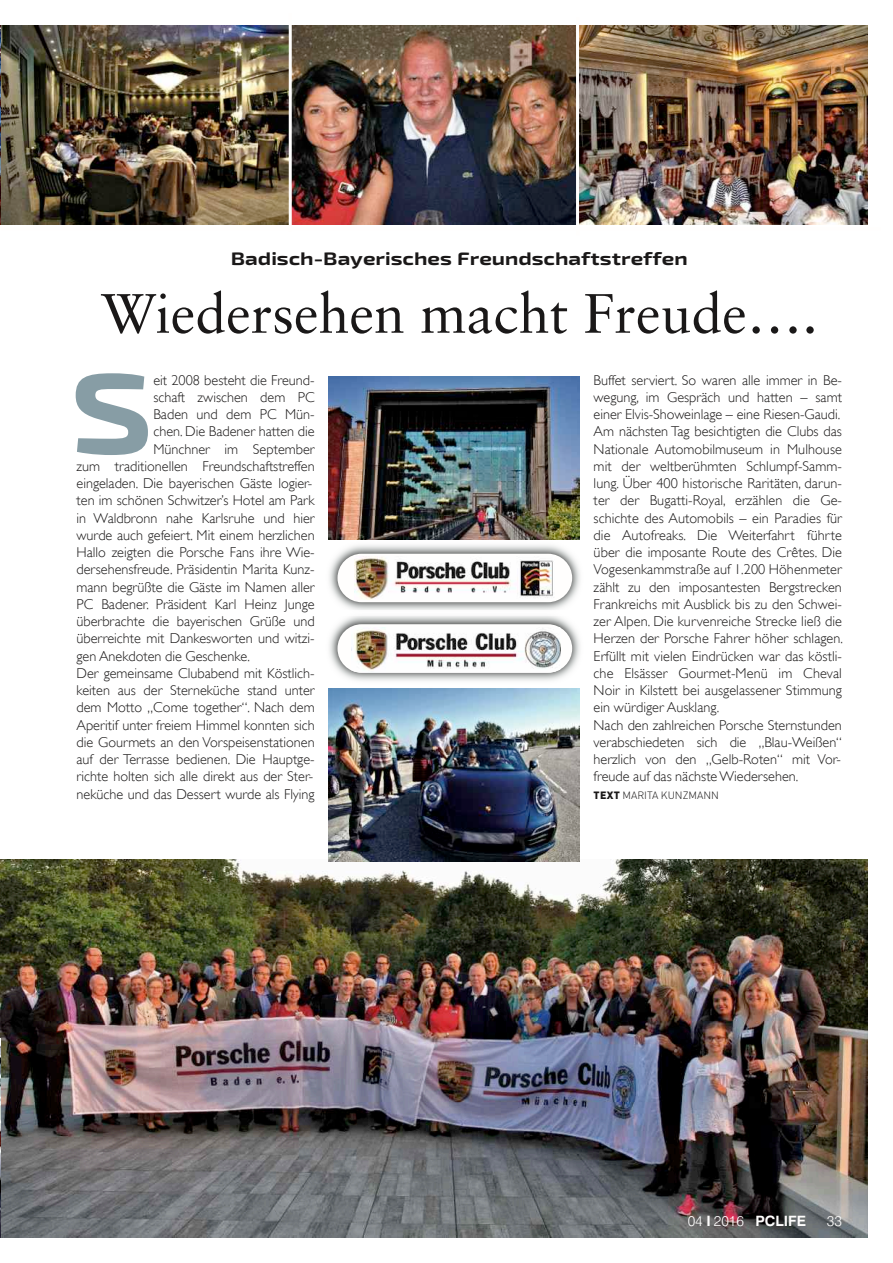
<style>
.page{position:relative;width:893px;height:1263px;background:#fff}
.page>*{position:absolute;margin:0;border:0;box-sizing:border-box;transform-origin:0 0}
.t1{font:700 expanded 114.15px "Exo 2";color:#879da5}
.t2{font:55.5px "Sabon";color:#1a1818}
.t3{font:700 expanded 18px "Exo 2";color:#1a1818}
.t4{font:300 14.25px/17.2px "Gill Sans";color:#1a1818}
.t5{font:700 14.25px "Swiss 721 BT";color:#fffefd}
.t6{font:300 14.25px "Swiss 721 BT";color:#fffefd}
.t7{font:10.5px "DIN Light Alternate";color:#1a1818}
.s1{font-family:"DIN Black Alternate"}
.s2{font-weight:300}
</style>
<div class="page">
<img style="left:0;top:860px;width:867px;height:377px">
<img style="left:0;top:26px;width:867px;height:199px">
<img style="left:329px;top:616px;width:251px;height:65px">
<div style="left:337px;top:624px;width:235px;height:49px;background:#fffefd;border-radius:24px"></div>
<img style="left:351px;top:627px;width:210px;height:45px">
<img style="left:432px;top:545px;width:148px;height:65px">
<img style="left:329px;top:545px;width:103px;height:65px">
<div style="left:337px;top:554px;width:235px;height:48px;background:#fffefd;border-radius:24px"></div>
<img style="left:355px;top:557px;width:198px;height:42px">
<hr style="left:289px;top:13px;width:3px;height:219px;background:#fffefd">
<hr style="left:576px;top:17px;width:3px;height:218px;background:#fffefd">
<img style="left:328px;top:377px;width:251px;height:162px">
<img style="left:328px;top:689px;width:251px;height:172px">
<img style="left:0;top:1038px;width:1px;height:199px">
<p class="t3" style="left:231px;top:247px;width:458px">Badisch-Bayerisches Freundschaftstreffen</p>
<h2 class="t2" style="left:101px;top:280px;width:718px">Wiedersehen macht Freude….</h2>
<h1 class="t1" style="left:70px;top:345px;width:85px">S</h1>
<p class="t4" style="left:153px;top:371px;width:163px">eit 2008 besteht die Freund-</p>
<p class="t4" style="left:153px;top:388px;width:163px">schaft zwischen dem PC</p>
<p class="t4" style="left:153px;top:406px;width:163px">Baden und dem PC Mün-</p>
<p class="t4" style="left:153px;top:423px;width:163px">chen. Die Badener hatten die</p>
<p class="t4" style="left:153px;top:440px;width:163px">Münchner im September</p>
<p class="t4" style="left:77px;top:457px;width:240px">zum traditionellen Freundschaftstreffen</p>
<p class="t4" style="left:77px;top:475px;width:237px">eingeladen. Die bayerischen Gäste logier-</p>
<p class="t4" style="left:77px;top:492px;width:240px">ten im schönen Schwitzer’s Hotel am Park</p>
<p class="t4" style="left:77px;top:509px;width:240px">in Waldbronn nahe Karlsruhe und hier</p>
<p class="t4" style="left:77px;top:526px;width:240px">wurde auch gefeiert. Mit einem herzlichen</p>
<p class="t4" style="left:77px;top:544px;width:240px">Hallo zeigten die Porsche Fans ihre Wie-</p>
<p class="t4" style="left:77px;top:561px;width:240px">dersehensfreude. Präsidentin Marita Kunz-</p>
<p class="t4" style="left:77px;top:578px;width:240px">mann begrüßte die Gäste im Namen aller</p>
<p class="t4" style="left:77px;top:595px;width:240px">PC Badener. Präsident Karl Heinz Junge</p>
<p class="t4" style="left:77px;top:613px;width:240px">überbrachte die bayerischen Grüße und</p>
<p class="t4" style="left:77px;top:630px;width:240px">überreichte mit Dankesworten und witzi-</p>
<p class="t4" style="left:77px;top:647px;width:175px">gen Anekdoten die Geschenke.</p>
<p class="t4" style="left:77px;top:664px;width:240px">Der gemeinsame Clubabend mit Köstlich-</p>
<p class="t4" style="left:77px;top:682px;width:240px">keiten aus der Sterneküche stand unter</p>
<p class="t4" style="left:77px;top:699px;width:240px">dem Motto „Come together“. Nach dem</p>
<p class="t4" style="left:77px;top:716px;width:240px">Aperitif unter freiem Himmel konnten sich</p>
<p class="t4" style="left:77px;top:733px;width:240px">die Gourmets an den Vorspeisenstationen</p>
<p class="t4" style="left:77px;top:751px;width:240px">auf der Terrasse bedienen. Die Hauptge-</p>
<p class="t4" style="left:77px;top:768px;width:238px">richte holten sich alle direkt aus der Ster-</p>
<p class="t4" style="left:77px;top:785px;width:240px">neküche und das Dessert wurde als Flying</p>
<p class="t4" style="left:594px;top:371px;width:251px">Buffet serviert. So waren alle immer in Be&shy;wegung, im Gespräch und hatten – samt einer Elvis-Showeinlage – eine Riesen-Gaudi.<br>Am nächsten Tag besichtigten die Clubs das Nationale Automobilmuseum in Mulhouse mit der weltberühmten Schlumpf-Samm&shy;lung. Über 400 historische Raritäten, darun&shy;ter der Bugatti-Royal, erzählen die Ge&shy;schichte des Automobils – ein Paradies für die Autofreaks. Die Weiterfahrt führte über die imposante Route des Crêtes. Die Vogesenkammstraße auf 1.200 Höhenmeter zählt zu den imposantesten Bergstrecken Frankreichs mit Ausblick bis zu den Schwei&shy;zer Alpen. Die kurvenreiche Strecke ließ die Herzen der Porsche Fahrer höher schlagen.<br>Erfüllt mit vielen Eindrücken war das köstli&shy;che Elsässer Gourmet-Menü im Cheval Noir in Kilstett bei ausgelassener Stimmung ein würdiger Ausklang.<br>Nach den zahlreichen Porsche Sternstunden verabschiedeten sich die „Blau-Weißen“ herzlich von den „Gelb-Roten“ mit Vor&shy;freude auf das nächsteWiedersehen.</p>
<p class="t7" style="left:594px;top:788px;width:127px"><span class="s1">TEXT</span> MARITA KUNZMANN</p>
<p class="t5" style="left:688px;top:1213px;width:120px"><span class="s2">04</span> I <span class="s2">2016</span> PCLIFE</p>
<p class="t6" style="left:827px;top:1213px;width:17px">33</p>
</div>
